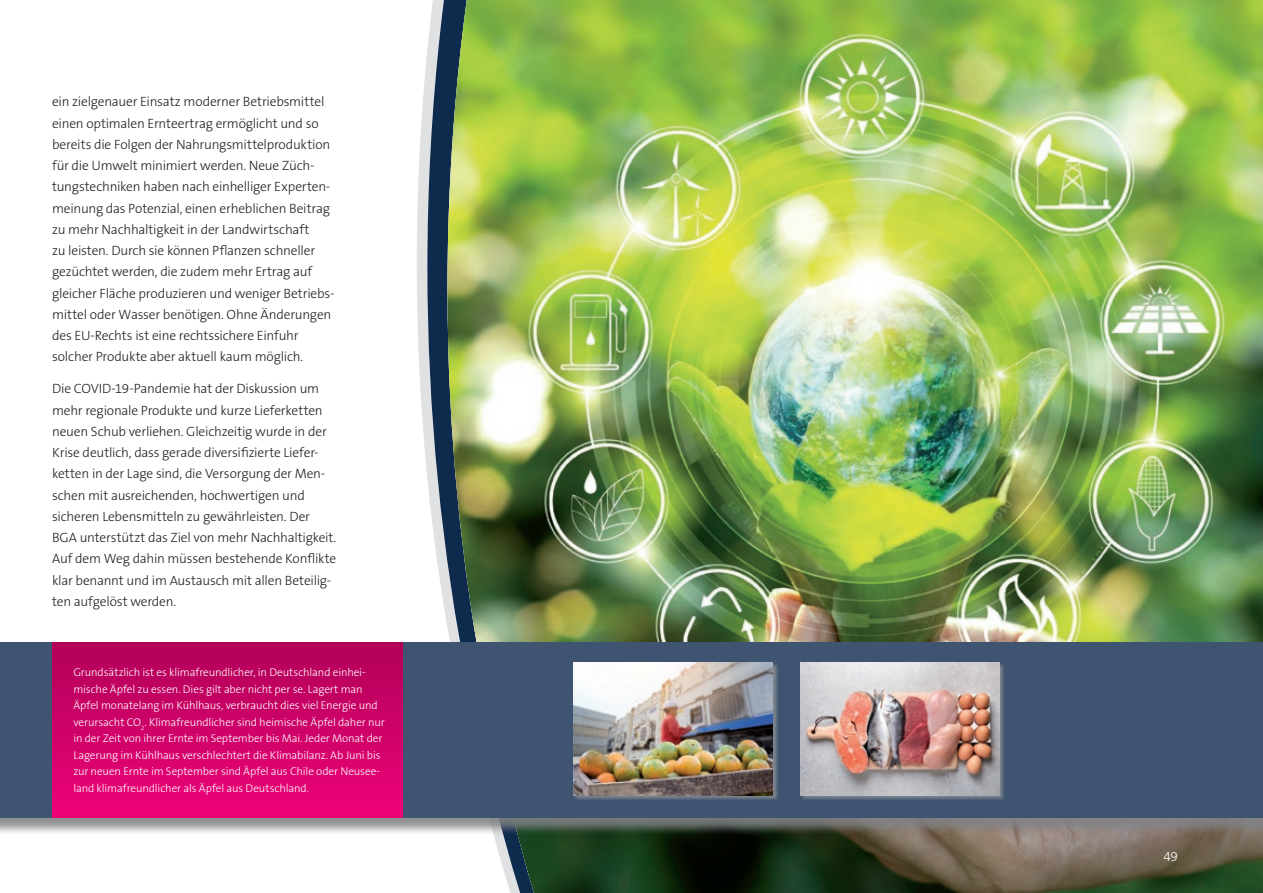
<style>
.page{position:relative;width:1263px;height:893px;background:#fff}
.page>*{position:absolute;margin:0;border:0;box-sizing:border-box;transform-origin:0 0}
.t1{font:300 13.5px/21.3px "The Sans B3";letter-spacing:-.02em;color:#231f20}
.t2{font:300 13.5px "The Sans B3";color:#fff}
.t3{font:300 11.25px/16.5px "The Sans B3";letter-spacing:-.01em;color:#fff}
</style>
<div class="page">
<svg style="left:417px;top:57px;width:10px;height:414px;fill:#e0e1e3"></svg>
<svg style="left:427px;top:0;width:20px;height:623px;fill:#0e2a4d"></svg>
<img style="left:447px;top:0;width:816px;height:893px">
<div style="left:0;top:642px;width:1263px;height:193px;background:#808285;opacity:.75"></div>
<div style="left:0;top:642px;width:1263px;height:175px;background:#3e5470"></div>
<div style="left:52px;top:642px;width:350px;height:176px;background:linear-gradient(to bottom,#b10159,#ee0278)"></div>
<div style="left:573px;top:662px;width:206px;height:139px;background:#939598;opacity:.75"></div>
<img style="left:574px;top:662px;width:198px;height:133px">
<div style="left:800px;top:662px;width:205px;height:139px;background:#939598;opacity:.75"></div>
<img style="left:800px;top:662px;width:199px;height:133px">
<p class="t1" style="left:52px;top:92px;width:284px">ein zielgenauer Einsatz moderner Betriebsmittel einen optimalen Ernteertrag ermöglicht und so bereits die Folgen der Nahrungsmittelproduktion für die Umwelt minimiert werden. Neue Züch&shy;tungstechniken haben nach einhelliger Experten&shy;meinung das Potenzial, einen erheblichen Beitrag zu mehr Nachhaltigkeit in der Landwirtschaft<br>zu leisten. Durch sie können Pflanzen schneller gezüchtet werden, die zudem mehr Ertrag auf gleicher Fläche produzieren und weniger Betriebs&shy;mittel oder Wasser benötigen. Ohne Änderungen des EU-Rechts ist eine rechtssichere Einfuhr solcher Produkte aber aktuell kaum möglich.</p>
<p class="t1" style="left:52px;top:379px;width:286px">Die COVID-19-Pandemie hat der Diskussion um mehr regionale Produkte und kurze Lieferketten neuen Schub verliehen. Gleichzeitig wurde in der Krise deutlich, dass gerade diversifizierte Liefer&shy;ketten in der Lage sind, die Versorgung der Men&shy;schen mit ausreichenden, hochwertigen und sicheren Lebensmitteln zu gewährleisten. Der BGA unterstützt das Ziel von mehr Nachhaltigkeit.<br>Auf dem Weg dahin müssen bestehende Konflikte klar benannt und im Austausch mit allen Beteilig&shy;ten aufgelöst werden.</p>
<p class="t3" style="left:73px;top:665px;width:313px">Grundsätzlich ist es klimafreundlicher, in Deutschland einhei&shy;mische Äpfel zu essen. Dies gilt aber nicht per se. Lagert man Äpfel monatelang im Kühlhaus, verbraucht dies viel Energie und verursacht CO<sub>2</sub>. Klimafreundlicher sind heimische Äpfel daher nur in der Zeit von ihrer Ernte im September bis Mai. Jeder Monat der Lagerung im Kühlhaus verschlechtert die Klimabilanz. Ab Juni bis zur neuen Ernte im September sind Äpfel aus Chile oder Neusee&shy;land klimafreundlicher als Äpfel aus Deutschland.</p>
<p class="t2" style="left:1163px;top:849px;width:16px">49</p>
</div>
